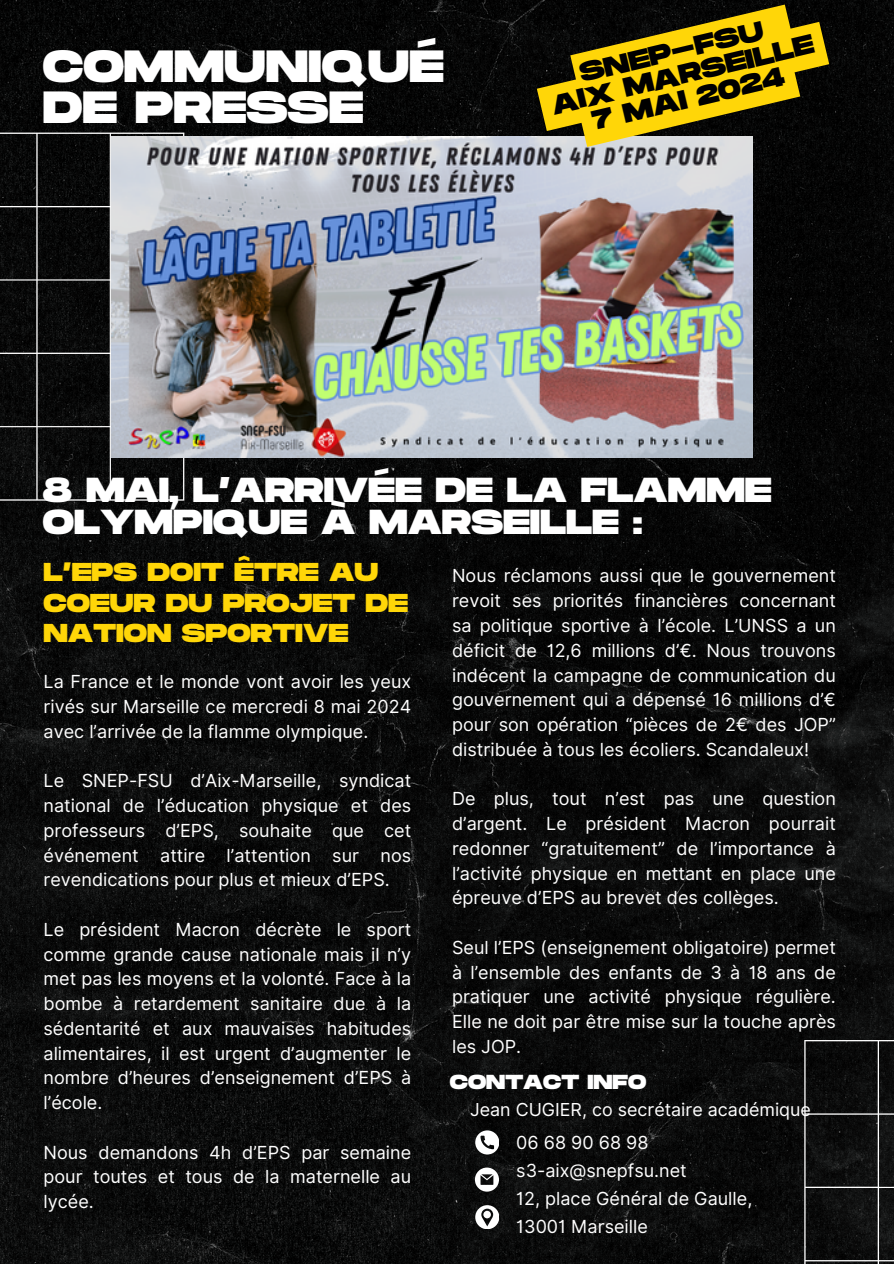
<style>
.page{position:relative;width:894px;height:1264px;background:#fff}
.page>*{position:absolute;margin:0;border:0;box-sizing:border-box;transform-origin:0 0}
.t1{font:800 45px/41.5px "Monument Extended";color:#fff}
.t2{font:800 34.65px/31.7px "Monument Extended";color:#fff}
.t3{font:800 27px/24.8px "Monument Extended";color:#000;text-align:center}
.t4{font:800 25.8px/30.3px "Monument Extended";color:#ffd608}
.t5{font:800 20.25px "Monument Extended";color:#fff}
.t6{font:18px/24.8px "Inter";color:#fff;text-align:justify}
.t7{font:17.85px "Inter";color:#fff}
</style>
<div class="page">
<img style="left:0;top:0;width:893px;height:1263px">
<svg style="left:475px;top:1130px;width:23px;height:23px"></svg>
<svg style="left:475px;top:1167px;width:23px;height:24px"></svg>
<svg style="left:475px;top:1205px;width:23px;height:23px"></svg>
<svg style="left:0;top:133px;width:184px;height:367px;background:#131313"></svg>
<svg style="left:804px;top:1040px;width:89px;height:223px;background:#1a1a1a"></svg>
<img style="left:111px;top:136px;width:641px;height:321px">
<svg style="left:531px;top:0;width:303px;height:155px;background:#917d17"></svg>
<h2 class="t1" style="left:43px;top:47px;width:402px">COMMUNIQUÉ<br>DE PRESSE</h2>
<h3 class="t3" style="left:543px;top:70px;width:270px;rotate:-13deg">SNEP-FSU<br>AIX MARSEILLE<br>7 MAI 2024</h3>
<p class="t2" style="left:43px;top:476px;width:730px">8 MAI, L’ARRIVÉE DE LA FLAMME<br>OLYMPIQUE À MARSEILLE :</p>
<p class="t4" style="left:43px;top:558px;width:366px">L’EPS DOIT ÊTRE AU<br>COEUR DU PROJET DE<br>NATION SPORTIVE</p>
<p class="t6" style="left:43px;top:669px;width:369px">La France et le monde vont avoir les yeux rivés sur Marseille ce mercredi 8 mai 2024 avec l’arrivée de la flamme olympique.</p>
<p class="t6" style="left:43px;top:768px;width:369px">Le SNEP-FSU d’Aix-Marseille, syndicat national de l’éducation physique et des professeurs d’EPS, souhaite que cet événement attire l’attention sur nos revendications pour plus et mieux d’EPS.</p>
<p class="t6" style="left:43px;top:916px;width:369px">Le président Macron décrète le sport comme grande cause nationale mais il n’y met pas les moyens et la volonté. Face à la bombe à retardement sanitaire due à la sédentarité et aux mauvaises habitudes alimentaires, il est urgent d’augmenter le nombre d’heures d’enseignement d’EPS à l’école.</p>
<p class="t6" style="left:43px;top:1139px;width:369px">Nous demandons 4h d’EPS par semaine pour toutes et tous de la maternelle au lycée.</p>
<h3 class="t6" style="left:452px;top:563px;width:385px">Nous réclamons aussi que le gouvernement revoit ses priorités financières concernant sa politique sportive à l’école. L’UNSS a un déficit de 12,6 millions d’€. Nous trouvons indécent la campagne de communication du gouvernement qui a dépensé 16 millions d’€ pour son opération “pièces de 2€ des JOP” distribuée à tous les écoliers. Scandaleux!</h3>
<h1 class="t6" style="left:452px;top:786px;width:385px">De plus, tout n’est pas une question d’argent. Le président Macron pourrait redonner “gratuitement” de l’importance à l’activité physique en mettant en place une épreuve d’EPS au brevet des collèges.</h1>
<p class="t6" style="left:452px;top:935px;width:385px">Seul l’EPS (enseignement obligatoire) permet à l’ensemble des enfants de 3 à 18 ans de pratiquer une activité physique régulière.<br>Elle ne doit par être mise sur la touche après les JOP.</p>
<p class="t5" style="left:449px;top:1070px;width:198px">CONTACT INFO</p>
<p class="t7" style="left:470px;top:1099px;width:342px">Jean CUGIER, co secrétaire académique</p>
<p class="t6" style="left:516px;top:1129px;width:134px">06 68 90 68 98</p>
<h4 class="t6" style="left:516px;top:1158px;width:172px">s3-aix@snepfsu.net</h4>
<p class="t6" style="left:516px;top:1184px;width:237px;line-height:28.2px">12, place Général de Gaulle,<br>13001 Marseille</p>
</div>
